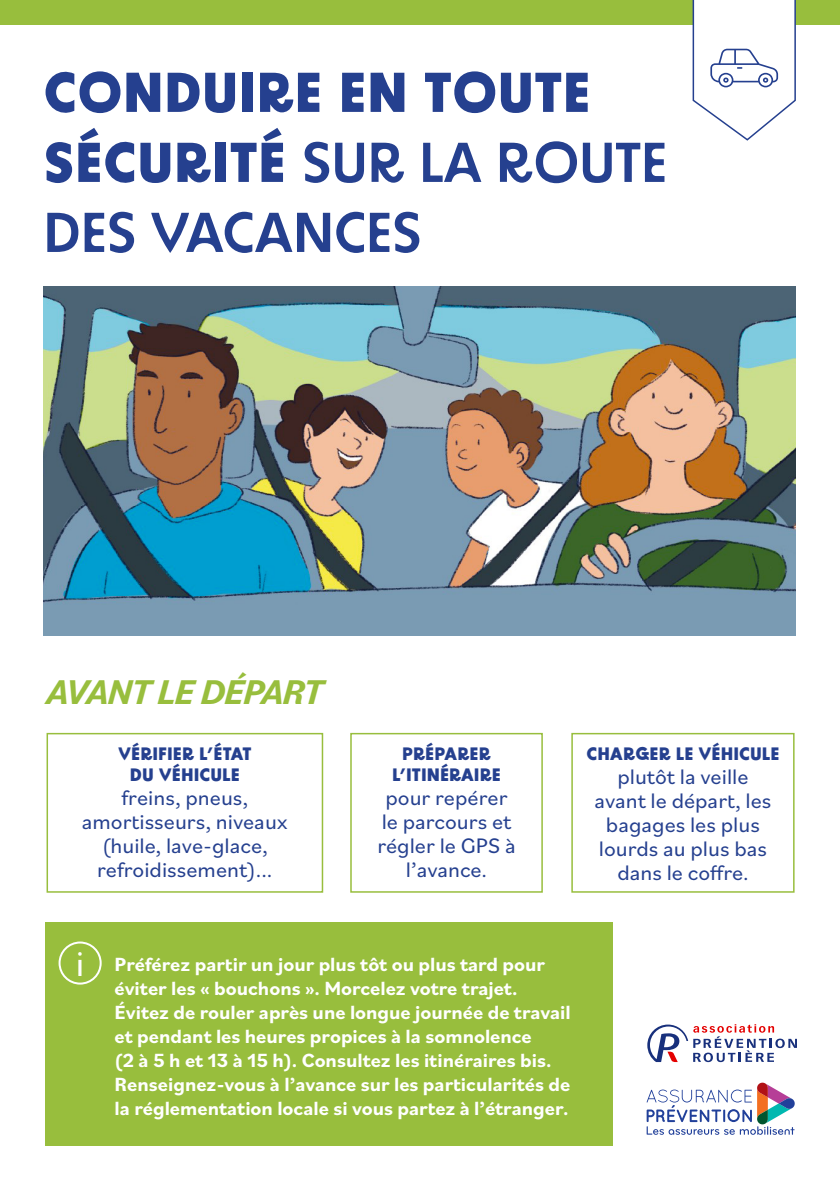
<style>
.page{position:relative;width:840px;height:1191px;background:#fff}
.page>*{position:absolute;margin:0;border:0;box-sizing:border-box;transform-origin:0 0}
.t1{font:700 56px/70px "BD Supper";color:#25408f}
.t2{font:italic 700 36px "Bilo";letter-spacing:-.03em;color:#98be3d}
.t3{font:34px "Agilita LT Pro";color:#fff}
.t4{font:22px/24px "Bilo";color:#25408f;text-align:center}
.t5{font:700 20px/24px "Bilo";color:#fff}
.t6{font:700 18px/21.6px "BD Supper";color:#25408f;text-align:center}
.s1{font-weight:400}
</style>
<div class="page">
<div style="left:0;top:0;width:839px;height:24px;background:#98be3d"></div>
<svg style="left:646px;top:1082px;width:148px;height:52px"></svg>
<img style="left:43px;top:287px;width:752px;height:348px">
<div style="left:46px;top:733px;width:277px;height:159px;border:2px solid #98be3d"></div>
<div style="left:350px;top:733px;width:192px;height:159px;border:2px solid #98be3d"></div>
<div style="left:571px;top:733px;width:223px;height:159px;border:2px solid #98be3d"></div>
<div style="left:45px;top:922px;width:567px;height:223px;background:#98be3d"></div>
<div style="left:58px;top:941px;width:44px;height:43px;border:2px solid #fff;border-radius:50%"></div>
<svg style="left:691px;top:0;width:105px;height:141px"></svg>
<svg style="left:647px;top:1024px;width:149px;height:38px"></svg>
<h1 class="t1" style="left:43px;top:58px;width:625px">CONDUIRE EN TOUTE<br>SÉCURITÉ <span class="s1">SUR LA ROUTE<br>DES VACANCES</span></h1>
<h2 class="t2" style="left:46px;top:667px;width:278px">AVANT LE DÉPART</h2>
<p class="t6" style="left:118px;top:743px;width:135px">VÉRIFIER L’ÉTAT<br>DU VÉHICULE</p>
<p class="t4" style="left:82px;top:785px;width:207px">freins, pneus, amortisseurs, niveaux (huile, lave-glace, refroidissement)...</p>
<p class="t6" style="left:392px;top:743px;width:110px">PRÉPARER<br>L’ITINÉRAIRE</p>
<p class="t4" style="left:377px;top:785px;width:140px">pour repérer le parcours et régler le GPS à l’avance.</p>
<p class="t6" style="left:586px;top:743px;width:194px">CHARGER LE VÉHICULE</p>
<p class="t4" style="left:594px;top:763px;width:178px">plutôt la veille avant le départ, les bagages les plus lourds au plus bas dans le coffre.</p>
<h3 class="t3" style="left:76px;top:940px;width:9px">i</h3>
<p class="t5" style="left:115px;top:951px;width:457px">Préférez partir un jour plus tôt ou plus tard pour éviter les « bouchons ». Morcelez votre trajet.<br>Évitez de rouler après une longue journée de travail et pendant les heures propices à la somnolence<br>(2 à 5 h et 13 à 15 h). Consultez les itinéraires bis.<br>Renseignez-vous à l’avance sur les particularités de la réglementation locale si vous partez à l’étranger.</p>
</div>
